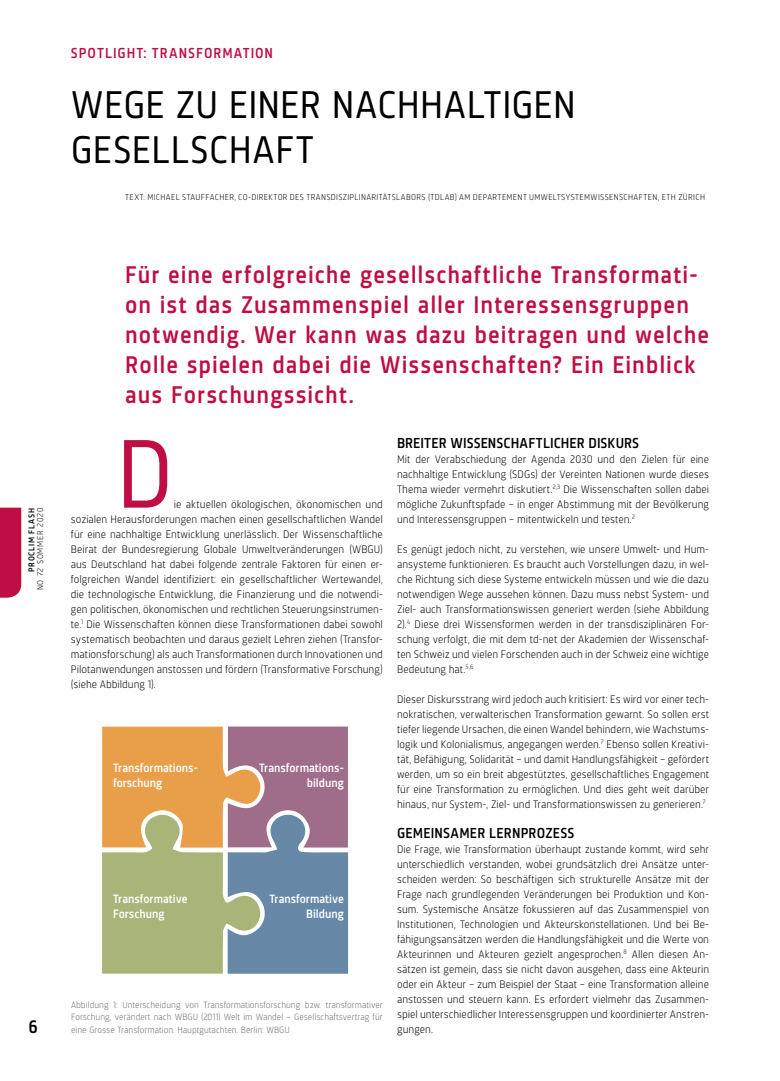
<style>
.page{position:relative;width:780px;height:1081px;background:#fff}
.page>*{position:absolute;margin:0;border:0;box-sizing:border-box;transform-origin:0 0}
.t1{font:100.75px "Sinews Sans Pro";color:#be0e44}
.t2{font:40px/45px "Sinews Sans Pro";letter-spacing:.005em;color:#000}
.t3{font:500 25px/30px "Sinews Sans Pro";letter-spacing:.04em;color:#be0e44}
.t4{font:500 18.75px "Sinews Sans Pro";color:#000}
.t5{font:500 15px "Sinews Sans Pro";letter-spacing:.01em;color:#000}
.t6{font:500 15px "Sinews Sans Pro";letter-spacing:.06em;color:#be0e44}
.t7{font:500 12.5px/15px "Sinews Sans Pro";color:#fff}
.t8{font:300 11.25px/15px "Sinews Sans Pro";color:#000;text-align:justify}
.t9{font:300 9.38px/12.5px "Sinews Sans Pro";color:#706f6f;text-align:justify}
.t10{font:300 8.75px "Sinews Sans Pro";letter-spacing:.04em;color:#000}
.t11{font:300 8.75px "Sinews Sans Pro";letter-spacing:.09em;color:#000}
.t12{font:500 8.75px "Sinews Sans Pro";letter-spacing:.09em;color:#000}
</style>
<div class="page">
<div style="left:0;top:508px;width:21px;height:90px;background:#be0e44"></div>
<svg style="left:102px;top:726px;width:246px;height:247px;background:#ab9b83"></svg>
<p class="t12" style="left:27px;top:572px;width:66px;rotate:-90deg">PROCLIM FLASH</p>
<p class="t11" style="left:35px;top:590px;width:84px;rotate:-90deg">NO 72 SOMMER 2020</p>
<h3 class="t4" style="left:28px;top:1016px;width:11px">6</h3>
<h3 class="t6" style="left:71px;top:44px;width:204px">SPOTLIGHT: TRANSFORMATION</h3>
<h2 class="t2" style="left:71px;top:82px;width:506px">WEGE ZU EINER NACHHALTIGEN<br>GESELLSCHAFT</h2>
<p class="t10" style="left:125px;top:193px;width:581px">TEXT: MICHAEL STAUFFACHER, CO-DIREKTOR DES TRANSDISZIPLINARITÄTSLABORS (TDLAB) AM DEPARTEMENT UMWELTSYSTEMWISSENSCHAFTEN, ETH ZÜRICH</p>
<p class="t3" style="left:125px;top:259px;width:585px">Für eine erfolgreiche gesellschaftliche Transformati&shy;on ist das Zusammenspiel aller Interessensgruppen notwendig. Wer kann was dazu beitragen und welche Rolle spielen dabei die Wissenschaften? Ein Einblick aus Forschungssicht.</p>
<h1 class="t1" style="left:116px;top:419px;width:59px">D</h1>
<p class="t8" style="left:71px;top:496px;width:313px;text-indent:103px">ie aktuellen ökologischen, ökonomischen und sozialen Herausforderungen machen einen gesellschaftlichen Wandel für eine nachhaltige Entwicklung unerlässlich. Der Wissenschaftliche Beirat der Bundesregierung Globale Umweltveränderungen (WBGU) aus Deutschland hat dabei folgende zentrale Faktoren für einen er&shy;folgreichen Wandel identifiziert: ein gesellschaftlicher Wertewandel, die technologische Entwicklung, die Finanzierung und die notwendi&shy;gen politischen, ökonomischen und rechtlichen Steuerungsinstrumen&shy;te.<sup>1</sup> Die Wissenschaften können diese Transformationen dabei sowohl systematisch beobachten und daraus gezielt Lehren ziehen (Transfor&shy;mationsforschung) als auch Transformationen durch Innovationen und Pilotanwendungen anstossen und fördern (Transformative Forschung) (siehe Abbildung 1).</p>
<p class="t7" style="left:113px;top:760px;width:86px">Transformations&shy;forschung</p>
<p class="t7" style="left:113px;top:891px;width:76px">Transformative<br>Forschung</p>
<p class="t7" style="left:259px;top:760px;width:86px;text-align:right">Transformations&shy;bildung</p>
<p class="t7" style="left:269px;top:891px;width:76px;text-align:right">Transformative<br>Bildung</p>
<p class="t9" style="left:71px;top:998px;width:313px">Abbildung 1: Unterscheidung von Transformationsforschung bzw. transformativer Forschung, verändert nach WBGU (2011) Welt im Wandel – Gesellschaftsvertrag für eine Grosse Transformation. Hauptgutachten. Berlin: WBGU</p>
<h3 class="t5" style="left:397px;top:434px;width:243px">BREITER WISSENSCHAFTLICHER DISKURS</h3>
<p class="t8" style="left:397px;top:451px;width:313px">Mit der Verabschiedung der Agenda 2030 und den Zielen für eine nachhaltige Entwicklung (SDGs) der Vereinten Nationen wurde dieses Thema wieder vermehrt diskutiert.<sup>2,3</sup> Die Wissenschaften sollen dabei mögliche Zukunftspfade – in enger Abstimmung mit der Bevölkerung und Interessensgruppen – mitentwickeln und testen.<sup>2</sup></p>
<p class="t8" style="left:397px;top:541px;width:313px">Es genügt jedoch nicht, zu verstehen, wie unsere Umwelt- und Hum&shy;ansysteme funktionieren. Es braucht auch Vorstellungen dazu, in wel&shy;che Richtung sich diese Systeme entwickeln müssen und wie die dazu notwendigen Wege aussehen können. Dazu muss nebst System- und Ziel- auch Transformationswissen generiert werden (siehe Abbildung 2).<sup>4</sup> Diese drei Wissensformen werden in der transdisziplinären For&shy;schung verfolgt, die mit dem td-net der Akademien der Wissenschaf&shy;ten Schweiz und vielen Forschenden auch in der Schweiz eine wichtige Bedeutung hat.<sup>5,6</sup></p>
<p class="t8" style="left:397px;top:691px;width:313px">Dieser Diskursstrang wird jedoch auch kritisiert: Es wird vor einer tech&shy;nokratischen, verwalterischen Transformation gewarnt. So sollen erst tiefer liegende Ursachen, die einen Wandel behindern, wie Wachstums&shy;logik und Kolonialismus, angegangen werden.<sup>7</sup> Ebenso sollen Kreativi&shy;tät, Befähigung, Solidarität – und damit Handlungsfähigkeit – gefördert werden, um so ein breit abgestütztes, gesellschaftliches Engagement für eine Transformation zu ermöglichen. Und dies geht weit darüber hinaus, nur System-, Ziel- und Transformationswissen zu generieren.<sup>7</sup></p>
<h3 class="t5" style="left:397px;top:824px;width:179px">GEMEINSAMER LERNPROZESS</h3>
<p class="t8" style="left:397px;top:841px;width:313px">Die Frage, wie Transformation überhaupt zustande kommt, wird sehr unterschiedlich verstanden, wobei grundsätzlich drei Ansätze unter&shy;scheiden werden: So beschäftigen sich strukturelle Ansätze mit der Frage nach grundlegenden Veränderungen bei Produktion und Kon&shy;sum. Systemische Ansätze fokussieren auf das Zusammenspiel von Institutionen, Technologien und Akteurskonstellationen. Und bei Be&shy;fähigungsansätzen werden die Handlungsfähigkeit und die Werte von Akteurinnen und Akteuren gezielt angesprochen.<sup>8</sup> Allen diesen An&shy;sätzen ist gemein, dass sie nicht davon ausgehen, dass eine Akteurin oder ein Akteur – zum Beispiel der Staat – eine Transformation alleine anstossen und steuern kann. Es erfordert vielmehr das Zusammen&shy;spiel unterschiedlicher Interessensgruppen und koordinierter Anstren&shy;gungen.</p>
</div>
